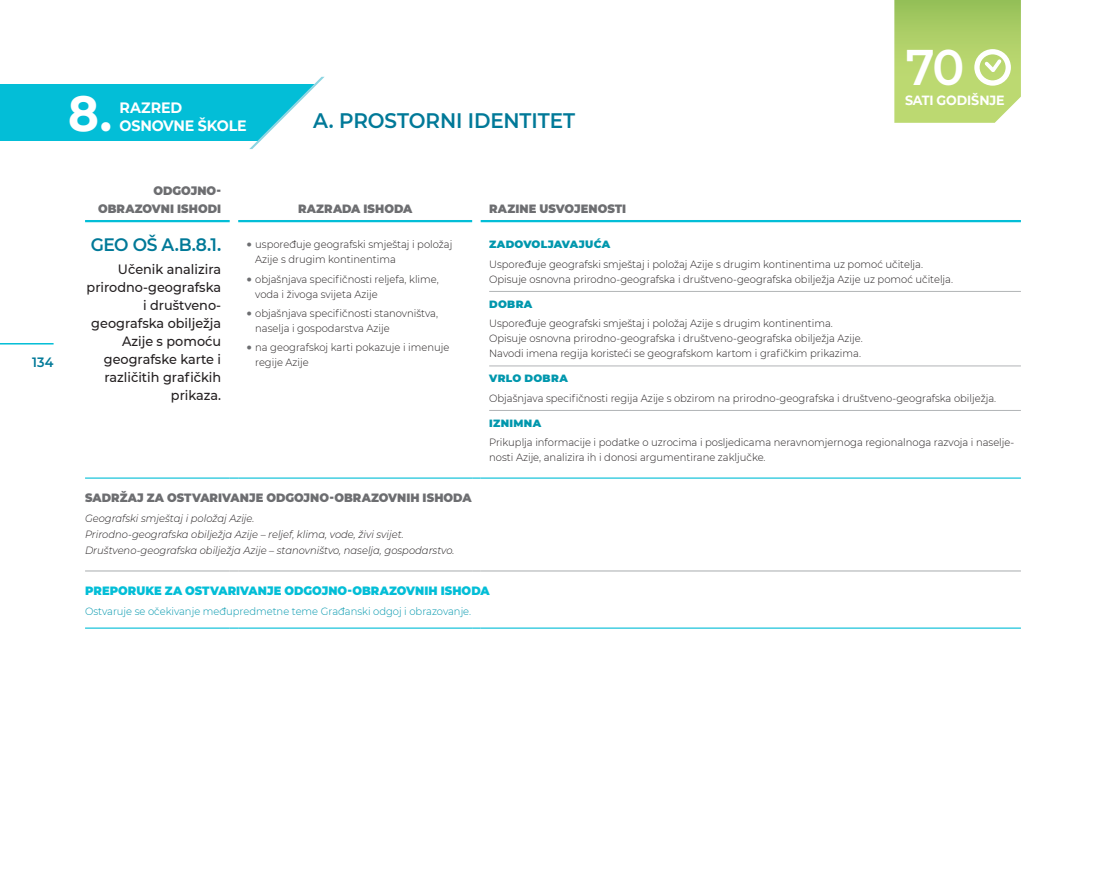
<style>
.page{position:relative;width:1106px;height:893px;background:#fff}
.page>*{position:absolute;margin:0;border:0;box-sizing:border-box;transform-origin:0 0}
.t1{font:600 49.95px "Montserrat";color:#fff;scale:.95 1}
.t2{font:700 49.2px "Montserrat";color:#fff;scale:.95 1}
.t3{font:600 21px "Montserrat";letter-spacing:-.005em;color:#007998;scale:.95 1}
.t4{font:600 18px "Montserrat";color:#007998;scale:.95 1}
.t5{font:700 15px "Montserrat";letter-spacing:-.01em;color:#fff;scale:.95 1}
.t6{font:500 13.5px/18px "Montserrat";color:#231f20;text-align:right;scale:.95 1}
.t7{font:600 13.5px "Montserrat";color:#007998;scale:.95 1}
.t8{font:700 13.35px "Montserrat";letter-spacing:-.01em;color:#fff;scale:.95 1}
.t9{font:900 12px/18px "Montserrat";letter-spacing:.005em;color:#6d6e71;text-align:right;scale:.95 1}
.t10{font:900 12px "Montserrat";letter-spacing:.005em;color:#03bed7;scale:.95 1}
.t11{font:300 10.5px/15px "Montserrat";color:#231f20;scale:.95 1}
.t12{font:italic 300 10.5px/15.8px "Montserrat";color:#231f20;scale:.95 1}
.t13{font:300 10.5px "Montserrat";color:#0097ad;scale:.95 1}
.t14{font:900 10.5px "Montserrat";letter-spacing:.03em;color:#0097ad}
.s1{font-weight:900;font-size:12px;color:#6d6e71}
</style>
<div class="page">
<hr style="left:0;top:343px;width:54px;height:1px;background:#03bed7">
<div style="left:0;top:84px;width:344px;height:57px;background:#03bed7"></div>
<svg style="left:249px;top:76px;width:95px;height:73px"></svg>
<svg style="left:894px;top:0;width:126px;height:123px;background:#b6d574"></svg>
<hr style="left:85px;top:570px;width:145px;height:1px;background:#b1b4b6">
<hr style="left:238px;top:570px;width:234px;height:1px;background:#b1b4b6">
<hr style="left:480px;top:570px;width:540px;height:1px;background:#b1b4b6">
<hr style="left:85px;top:220px;width:145px;height:2px;background:#03bed7">
<hr style="left:238px;top:220px;width:234px;height:2px;background:#03bed7">
<hr style="left:480px;top:220px;width:540px;height:2px;background:#03bed7">
<hr style="left:85px;top:477px;width:145px;height:2px;background:#03bed7">
<svg style="left:230px;top:477px;width:8px;height:2px"></svg>
<hr style="left:238px;top:477px;width:234px;height:2px;background:#03bed7">
<svg style="left:472px;top:477px;width:8px;height:2px"></svg>
<hr style="left:480px;top:477px;width:540px;height:2px;background:#03bed7">
<hr style="left:85px;top:627px;width:145px;height:2px;background:#03bed7">
<svg style="left:230px;top:627px;width:8px;height:2px"></svg>
<hr style="left:238px;top:627px;width:234px;height:2px;background:#03bed7">
<svg style="left:472px;top:627px;width:8px;height:2px"></svg>
<hr style="left:480px;top:627px;width:540px;height:2px;background:#03bed7">
<hr style="left:489px;top:291px;width:531px;height:1px;background:#b1b4b6">
<hr style="left:489px;top:366px;width:531px;height:1px;background:#b1b4b6">
<hr style="left:489px;top:410px;width:531px;height:1px;background:#b1b4b6">
<h2 class="t2" style="left:68px;top:78px;width:48px">8.</h2>
<h3 class="t5" style="left:119px;top:97px;width:68px">RAZRED</h3>
<h3 class="t5" style="left:119px;top:115px;width:135px">OSNOVNE ŠKOLE</h3>
<h3 class="t3" style="left:313px;top:106px;width:277px">A. PROSTORNI IDENTITET</h3>
<h1 class="t1" style="left:905px;top:32px;width:63px">70</h1>
<p class="t8" style="left:905px;top:91px;width:106px">SATI GODIŠNJE</p>
<p class="t7" style="left:32px;top:353px;width:24px">134</p>
<p class="t9" style="left:98px;top:181px;width:131px">ODGOJNO-<br>OBRAZOVNI ISHODI</p>
<h3 class="t4" style="left:91px;top:232px;width:139px">GEO OŠ A.B.8.1.</h3>
<p class="t6" style="left:87px;top:259px;width:143px">Učenik analizira prirodno-geografska i društveno&shy;geografska obilježja<br>Azije s pomoću geografske karte i različitih grafičkih prikaza.</p>
<p class="t9" style="left:298px;top:199px;width:122px">RAZRADA ISHODA</p>
<p class="t9" style="left:489px;top:199px;width:146px">RAZINE USVOJENOSTI</p>
<p class="t11" style="left:255px;top:237px;width:209px;text-indent:-9px"><span class="s1">•</span> uspoređuje geografski smještaj i položaj<br>Azije s drugim kontinentima</p>
<p class="t11" style="left:255px;top:271px;width:195px;text-indent:-9px"><span class="s1">•</span> objašnjava specifičnosti reljefa, klime, voda i živoga svijeta Azije</p>
<p class="t11" style="left:255px;top:305px;width:194px;text-indent:-9px"><span class="s1">•</span> objašnjava specifičnosti stanovništva, naselja i gospodarstva Azije</p>
<p class="t11" style="left:255px;top:339px;width:206px;text-indent:-9px"><span class="s1">•</span> na geografskoj karti pokazuje i imenuje regije Azije</p>
<p class="t14" style="left:489px;top:237px;width:123px">ZADOVOLJAVAJUĆA</p>
<p class="t11" style="left:489px;top:256px;width:490px">Uspoređuje geografski smještaj i položaj Azije s drugim kontinentima uz pomoć učitelja.<br>Opisuje osnovna prirodno-geografska i društveno-geografska obilježja Azije uz pomoć učitelja.</p>
<p class="t14" style="left:489px;top:296px;width:45px">DOBRA</p>
<p class="t11" style="left:489px;top:315px;width:395px">Uspoređuje geografski smještaj i položaj Azije s drugim kontinentima.<br>Opisuje osnovna prirodno-geografska i društveno-geografska obilježja Azije.<br>Navodi imena regija koristeći se geografskom kartom i grafičkim prikazima.</p>
<p class="t14" style="left:489px;top:371px;width:80px">VRLO DOBRA</p>
<p class="t11" style="left:489px;top:390px;width:535px">Objašnjava specifičnosti regija Azije s obzirom na prirodno-geografska i društveno-geografska obilježja.</p>
<p class="t14" style="left:489px;top:415px;width:53px">IZNIMNA</p>
<p class="t11" style="left:489px;top:434px;width:554px">Prikuplja informacije i podatke o uzrocima i posljedicama neravnomjernoga regionalnoga razvoja i naselje&shy;nosti Azije, analizira ih i donosi argumentirane zaključke.</p>
<p class="t9" style="left:85px;top:488px;width:408px">SADRŽAJ ZA OSTVARIVANJE ODGOJNO-OBRAZOVNIH ISHODA</p>
<p class="t12" style="left:85px;top:510px;width:390px">Geografski smještaj i položaj Azije.<br>Prirodno-geografska obilježja Azije – reljef, klima, vode, živi svijet.<br>Društveno-geografska obilježja Azije – stanovništvo, naselja, gospodarstvo.</p>
<p class="t10" style="left:85px;top:582px;width:427px">PREPORUKE ZA OSTVARIVANJE ODGOJNO-OBRAZOVNIH ISHODA</p>
<p class="t13" style="left:85px;top:604px;width:408px">Ostvaruje se očekivanje međupredmetne teme Građanski odgoj i obrazovanje.</p>
</div>
